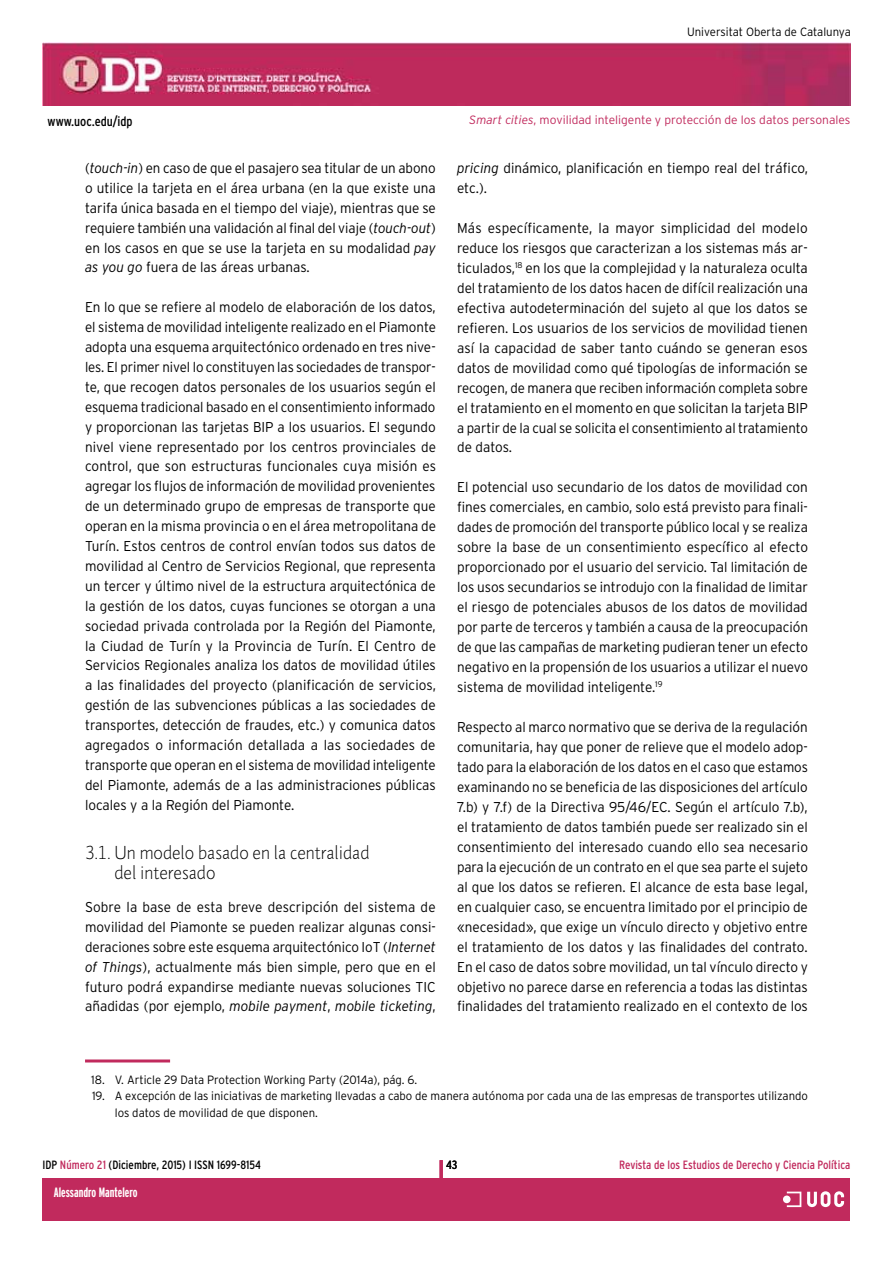
<style>
.page{position:relative;width:893px;height:1263px;background:#fff}
.page>*{position:absolute;margin:0;border:0;box-sizing:border-box;transform-origin:0 0}
._2TITOLTEXTRESUM{font:300 18px/20px "Pragma ND";color:#000;scale:.95 1}
.TEXTGENERAL{font:300 14.25px/20px "Interstate";color:#000;text-align:justify;scale:.95 1}
.TEXTGENERAL-2{font:300 14.25px/20px "Interstate";color:#000;text-align:justify;scale:.94 1}
.t1{font:700 extra-condensed 13.5px "Interstate";color:#fff}
.t2{font:condensed 13.5px "Interstate";color:#000}
.notassegüents{font:300 12px/16.5px "Interstate";color:#000;scale:.95 1}
.t3{font:300 12px "Interstate";color:#c12a5d}
.notaprimeraambfilet{font:300 12px "Interstate";color:#000;scale:.95 1}
.t4{font:condensed 12px "Interstate";color:#c12a5d}
.t5{font:condensed 12px "Interstate";color:#000}
.t6{font:700 extra-condensed 12px "Interstate";color:#fff}
.s1{font-style:italic}
.s2{color:#c12a5d}
</style>
<div class="page">
<img style="left:43px;top:43px;width:807px;height:63px">
<div style="left:43px;top:1178px;width:807px;height:42px;background:#c12a5d"></div>
<div style="left:783px;top:1195px;width:8px;height:8px;background:#fff;border-radius:50%"></div>
<svg style="left:787px;top:1191px;width:57px;height:17px"></svg>
<hr style="left:440px;top:1160px;width:3px;height:44px;background:#c12a5d">
<hr style="left:85px;top:1059px;width:85px;height:3px;background:#c12a5d">
<p class="notassegüents" style="left:687px;top:23px;width:174px">Universitat Oberta de Catalunya</p>
<p class="t2" style="left:48px;top:113px;width:87px">www.uoc.edu/idp</p>
<p class="TEXTGENERAL-2" style="left:85px;top:158px;width:375px">(<span class="s1">touch-in</span>) en caso de que el pasajero sea titular de un abono o utilice la tarjeta en el área urbana (en la que existe una tarifa única basada en el tiempo del viaje), mientras que se requiere también una validación al final del viaje (<span class="s1">touch-out</span>) en los casos en que se use la tarjeta en su modalidad <span class="s1">pay as you go</span> fuera de las áreas urbanas.</p>
<p class="TEXTGENERAL" style="left:85px;top:297px;width:371px">En lo que se refiere al modelo de elaboración de los datos, el sistema de movilidad inteligente realizado en el Piamonte adopta una esquema arquitectónico ordenado en tres nive&shy;les. El primer nivel lo constituyen las sociedades de transpor&shy;te, que recogen datos personales de los usuarios según el esquema tradicional basado en el consentimiento informado y proporcionan las tarjetas BIP a los usuarios. El segundo nivel viene representado por los centros provinciales de control, que son estructuras funcionales cuya misión es agregar los flujos de información de movilidad provenientes de un determinado grupo de empresas de transporte que operan en la misma provincia o en el área metropolitana de Turín. Estos centros de control envían todos sus datos de movilidad al Centro de Servicios Regional, que representa un tercer y último nivel de la estructura arquitectónica de la gestión de los datos, cuyas funciones se otorgan a una sociedad privada controlada por la Región del Piamonte, la Ciudad de Turín y la Provincia de Turín. El Centro de Servicios Regionales analiza los datos de movilidad útiles a las finalidades del proyecto (planificación de servicios, gestión de las subvenciones públicas a las sociedades de transportes, detección de fraudes, etc.) y comunica datos agregados o información detallada a las sociedades de transporte que operan en el sistema de movilidad inteligente del Piamonte, además de a las administraciones públicas locales y a la Región del Piamonte.</p>
<p class="_2TITOLTEXTRESUM" style="left:114px;top:843px;width:270px;text-indent:-29px">3.1. Un modelo basado en la centralidad del interesado</p>
<p class="TEXTGENERAL" style="left:85px;top:897px;width:371px">Sobre la base de esta breve descripción del sistema de movilidad del Piamonte se pueden realizar algunas consi&shy;deraciones sobre este esquema arquitectónico IoT (<span class="s1">Internet of Things</span>), actualmente más bien simple, pero que en el futuro podrá expandirse mediante nuevas soluciones TIC añadidas (por ejemplo, <span class="s1">mobile payment</span>, <span class="s1">mobile ticketing</span>,</p>
<p class="t3" style="left:469px;top:113px;width:383px"><span class="s1">Smart cities</span>, movilidad inteligente y protección de los datos personales</p>
<p class="TEXTGENERAL" style="left:457px;top:158px;width:371px"><span class="s1">pricing</span> dinámico, planificación en tiempo real del tráfico, etc.).</p>
<p class="TEXTGENERAL" style="left:457px;top:218px;width:371px">Más específicamente, la mayor simplicidad del modelo reduce los riesgos que caracterizan a los sistemas más ar&shy;ticulados,<sup>18</sup> en los que la complejidad y la naturaleza oculta del tratamiento de los datos hacen de difícil realización una efectiva autodeterminación del sujeto al que los datos se refieren. Los usuarios de los servicios de movilidad tienen así la capacidad de saber tanto cuándo se generan esos datos de movilidad como qué tipologías de información se recogen, de manera que reciben información completa sobre el tratamiento en el momento en que solicitan la tarjeta BIP a partir de la cual se solicita el consentimiento al tratamiento de datos.</p>
<p class="TEXTGENERAL" style="left:457px;top:477px;width:371px">El potencial uso secundario de los datos de movilidad con fines comerciales, en cambio, solo está previsto para finali&shy;dades de promoción del transporte público local y se realiza sobre la base de un consentimiento específico al efecto proporcionado por el usuario del servicio. Tal limitación de los usos secundarios se introdujo con la finalidad de limitar el riesgo de potenciales abusos de los datos de movilidad por parte de terceros y también a causa de la preocupación de que las campañas de marketing pudieran tener un efecto negativo en la propensión de los usuarios a utilizar el nuevo sistema de movilidad inteligente.<sup>19</sup></p>
<p class="TEXTGENERAL-2" style="left:457px;top:717px;width:375px">Respecto al marco normativo que se deriva de la regulación comunitaria, hay que poner de relieve que el modelo adop&shy;tado para la elaboración de los datos en el caso que estamos examinando no se beneficia de las disposiciones del artículo 7.b) y 7.f) de la Directiva 95/46/EC. Según el artículo 7.b), el tratamiento de datos también puede ser realizado sin el consentimiento del interesado cuando ello sea necesario para la ejecución de un contrato en el que sea parte el sujeto al que los datos se refieren. El alcance de esta base legal, en cualquier caso, se encuentra limitado por el principio de «necesidad», que exige un vínculo directo y objetivo entre el tratamiento de los datos y las finalidades del contrato.<br>En el caso de datos sobre movilidad, un tal vínculo directo y objetivo no parece darse en referencia a todas las distintas finalidades del tratamiento realizado en el contexto de los</p>
<p class="notaprimeraambfilet" style="left:91px;top:1073px;width:345px">18. V. Article 29 Data Protection Working Party (2014a), pág. 6.</p>
<p class="notassegüents" style="left:115px;top:1088px;width:731px;text-indent:-23px">19. A excepción de las iniciativas de marketing llevadas a cabo de manera autónoma por cada una de las empresas de transportes utilizando los datos de movilidad de que disponen.</p>
<p class="t5" style="left:446px;top:1158px;width:13px">43</p>
<p class="t5" style="left:43px;top:1158px;width:220px">IDP <span class="s2">Número 21</span> (Diciembre, 2015) I ISSN 1699-8154</p>
<p class="t4" style="left:619px;top:1158px;width:233px">Revista de los Estudios de Derecho y Ciencia Política</p>
<p class="t1" style="left:54px;top:1185px;width:66px">Jose R. Agusti a</p>
<p class="t6" style="left:54px;top:1185px;width:31px">Eloi Puig</p>
<p class="t6" style="left:59px;top:1185px;width:31px">Eloi Puig</p>
<p class="t1" style="left:54px;top:1185px;width:85px">Alessandro Mantelero</p>
</div>
